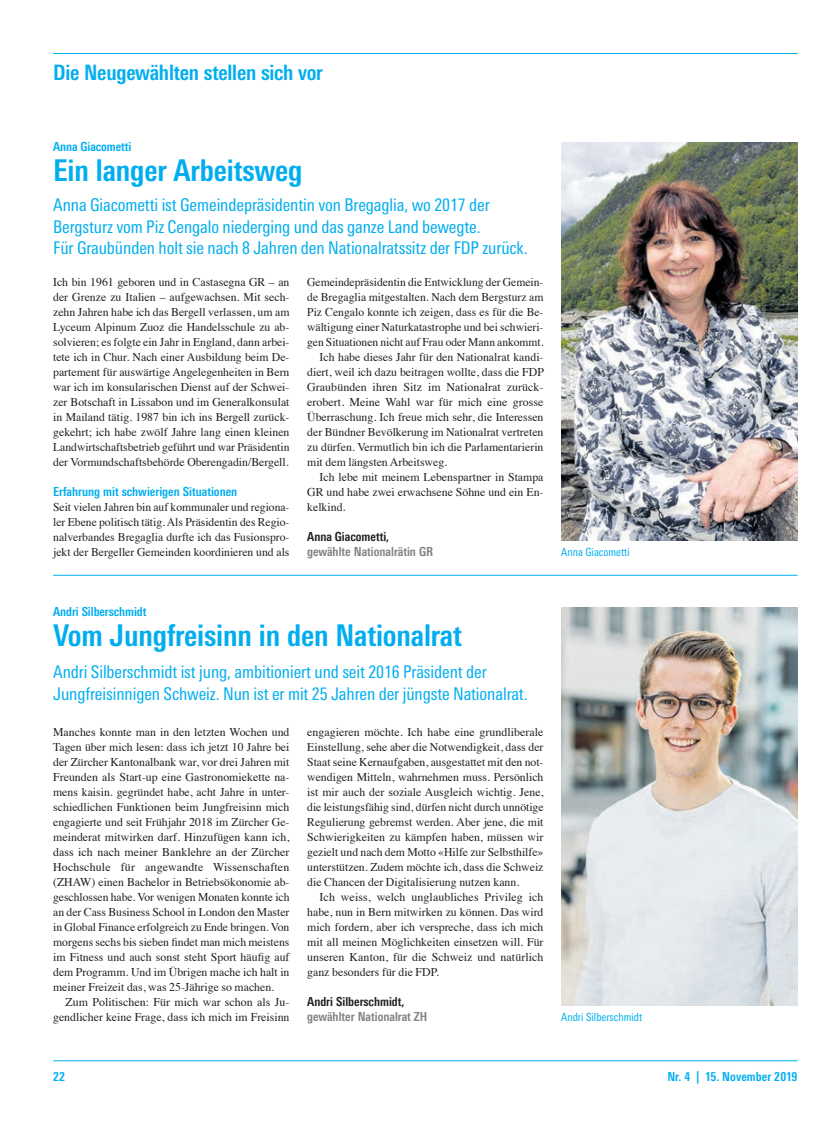
<style>
.page{position:relative;width:833px;height:1134px;background:#fff}
.page>*{position:absolute;margin:0;border:0;box-sizing:border-box;transform-origin:0 0}
.t1{font:700 condensed 30px "Linotype Univers";letter-spacing:-.005em;color:#00aeef}
.t2{font:700 condensed 21.25px "Linotype Univers";letter-spacing:-.01em;color:#00aeef}
.t3{font:condensed 17.5px/21.9px "Linotype Univers";letter-spacing:-.005em;color:#00aeef}
.t4{font:700 condensed 12.5px "Linotype Univers";color:#00aeef}
.t5{font:700 condensed 12.5px "Linotype Univers";color:#808285}
.t6{font:700 condensed 12.5px "Linotype Univers";color:#231f20}
.t7{font:11.88px/15px "Times";color:#231f20;text-align:justify}
.t8{font:condensed 11.25px "Linotype Univers";color:#00aeef}
</style>
<div class="page">
<hr style="left:53px;top:1060px;width:744px;height:1px;background:#00aeef">
<hr style="left:53px;top:53px;width:744px;height:1px;background:#00aeef">
<hr style="left:53px;top:575px;width:744px;height:1px;background:#00aeef">
<img style="left:561px;top:143px;width:236px;height:398px">
<img style="left:561px;top:608px;width:236px;height:398px">
<h2 class="t2" style="left:53px;top:60px;width:271px">Die Neugewählten stellen sich vor</h2>
<p class="t4" style="left:53px;top:139px;width:80px">Anna Giacometti</p>
<h1 class="t1" style="left:53px;top:152px;width:251px">Ein langer Arbeitsweg</h1>
<h3 class="t3" style="left:53px;top:193px;width:476px">Anna Giacometti ist Gemeindepräsidentin von Bregaglia, wo 2017 der<br>Bergsturz vom Piz Cengalo niederging und das ganze Land bewegte.<br>Für Graubünden holt sie nach 8 Jahren den Nationalratssitz der FDP zurück.</h3>
<p class="t7" style="left:53px;top:273px;width:238px">Ich bin 1961 geboren und in Castasegna GR – an der Grenze zu Italien – aufgewachsen. Mit sech&shy;zehn Jahren habe ich das Bergell verlassen, um am Lyceum Alpinum Zuoz die Handelsschule zu ab&shy;solvieren; es folgte ein Jahr in England, dann arbei&shy;tete ich in Chur. Nach einer Ausbildung beim De&shy;partement für auswärtige Angelegenheiten in Bern war ich im konsularischen Dienst auf der Schwei&shy;zer Botschaft in Lissabon und im Generalkonsulat in Mailand tätig. 1987 bin ich ins Bergell zurück&shy;gekehrt; ich habe zwölf Jahre lang einen kleinen Landwirtschaftsbetrieb geführt und war Präsidentin der Vormundschaftsbehörde Oberengadin/Bergell.</p>
<p class="t4" style="left:53px;top:484px;width:186px">Erfahrung mit schwierigen Situationen</p>
<p class="t7" style="left:53px;top:498px;width:238px">Seit vielen Jahren bin auf kommunaler und regiona&shy;ler Ebene politisch tätig. Als Präsidentin des Regio&shy;nalverbandes Bregaglia durfte ich das Fusionspro&shy;jekt der Bergeller Gemeinden koordinieren und als</p>
<p class="t7" style="left:307px;top:273px;width:238px">Gemeindepräsidentin die Entwicklung der Gemein-</p>
<p class="t7" style="left:307px;top:288px;width:238px">de Bregaglia mitgestalten. Nach dem Bergsturz am</p>
<p class="t7" style="left:307px;top:303px;width:238px">Piz Cengalo konnte ich zeigen, dass es für die Be-</p>
<p class="t7" style="left:307px;top:318px;width:238px">wältigung einer Naturkatastrophe und bei schwieri-</p>
<p class="t7" style="left:307px;top:333px;width:238px">gen Situationen nicht auf Frau oder Mann ankommt.</p>
<p class="t7" style="left:319px;top:348px;width:225px">Ich habe dieses Jahr für den Nationalrat kandi-</p>
<p class="t7" style="left:307px;top:363px;width:238px">diert, weil ich dazu beitragen wollte, dass die FDP</p>
<p class="t7" style="left:307px;top:378px;width:238px">Graubünden ihren Sitz im Nationalrat zurück-</p>
<p class="t7" style="left:307px;top:393px;width:238px">erobert. Meine Wahl war für mich eine grosse</p>
<p class="t7" style="left:307px;top:408px;width:238px">Überraschung. Ich freue mich sehr, die Interessen</p>
<p class="t7" style="left:307px;top:423px;width:238px">der Bündner Bevölkerung im Nationalrat vertreten</p>
<p class="t7" style="left:307px;top:438px;width:238px">zu dürfen. Vermutlich bin ich die Parlamentarierin</p>
<p class="t7" style="left:307px;top:453px;width:141px">mit dem längsten Arbeitsweg.</p>
<p class="t7" style="left:319px;top:468px;width:225px">Ich lebe mit meinem Lebenspartner in Stampa</p>
<p class="t7" style="left:307px;top:483px;width:238px">GR und habe zwei erwachsene Söhne und ein En-</p>
<p class="t7" style="left:307px;top:498px;width:40px">kelkind.</p>
<p class="t6" style="left:307px;top:529px;width:84px">Anna Giacometti,</p>
<p class="t5" style="left:307px;top:544px;width:127px">gewählte Nationalrätin GR</p>
<p class="t8" style="left:561px;top:545px;width:70px">Anna Giacometti</p>
<p class="t4" style="left:53px;top:604px;width:95px">Andri Silberschmidt</p>
<h1 class="t1" style="left:53px;top:617px;width:410px">Vom Jungfreisinn in den Nationalrat</h1>
<h3 class="t3" style="left:53px;top:661px;width:476px">Andri Silberschmidt ist jung, ambitioniert und seit 2016 Präsident der<br>Jungfreisinnigen Schweiz. Nun ist er mit 25 Jahren der jüngste Nationalrat.</h3>
<p class="t7" style="left:53px;top:723px;width:238px">Manches konnte man in den letzten Wochen und Tagen über mich lesen: dass ich jetzt 10 Jahre bei der Zürcher Kantonalbank war, vor drei Jahren mit Freunden als Start-up eine Gastronomiekette na&shy;mens kaisin. gegründet habe, acht Jahre in unter&shy;schiedlichen Funktionen beim Jungfreisinn mich engagierte und seit Frühjahr 2018 im Zürcher Ge&shy;meinderat mitwirken darf. Hinzufügen kann ich, dass ich nach meiner Banklehre an der Zürcher Hochschule für angewandte Wissenschaften (ZHAW) einen Bachelor in Betriebsökonomie ab&shy;geschlossen habe. Vor wenigen Monaten konnte ich an der Cass Business School in London den Master in Global Finance erfolgreich zu Ende bringen. Von morgens sechs bis sieben findet man mich meistens im Fitness und auch sonst steht Sport häufig auf dem Programm. Und im Übrigen mache ich halt in meiner Freizeit das, was 25-Jährige so machen.</p>
<p class="t7" style="left:53px;top:993px;width:238px;text-align:right">Zum Politischen: Für mich war schon als Ju&shy;gendlicher keine Frage, dass ich mich im Freisinn</p>
<p class="t7" style="left:307px;top:723px;width:238px">engagieren möchte. Ich habe eine grundliberale Einstellung, sehe aber die Notwendigkeit, dass der Staat seine Kernaufgaben, ausgestattet mit den not&shy;wendigen Mitteln, wahrnehmen muss. Persönlich ist mir auch der soziale Ausgleich wichtig. Jene, die leistungsfähig sind, dürfen nicht durch unnötige Regulierung gebremst werden. Aber jene, die mit Schwierigkeiten zu kämpfen haben, müssen wir gezielt und nach dem Motto «Hilfe zur Selbsthilfe» unterstützen. Zudem möchte ich, dass die Schweiz die Chancen der Digitalisierung nutzen kann.</p>
<p class="t7" style="left:307px;top:888px;width:238px;text-indent:12px">Ich weiss, welch unglaubliches Privileg ich habe, nun in Bern mitwirken zu können. Das wird mich fordern, aber ich verspreche, dass ich mich mit all meinen Möglichkeiten einsetzen will. Für unseren Kanton, für die Schweiz und natürlich ganz besonders für die FDP.</p>
<p class="t6" style="left:307px;top:994px;width:99px">Andri Silberschmidt,</p>
<p class="t5" style="left:307px;top:1009px;width:122px">gewählter Nationalrat ZH</p>
<p class="t8" style="left:561px;top:1010px;width:83px">Andri Silberschmidt</p>
<p class="t4" style="left:53px;top:1069px;width:14px">22</p>
<p class="t4" style="left:667px;top:1069px;width:132px">Nr. 4 | 15. November 2019</p>
</div>
